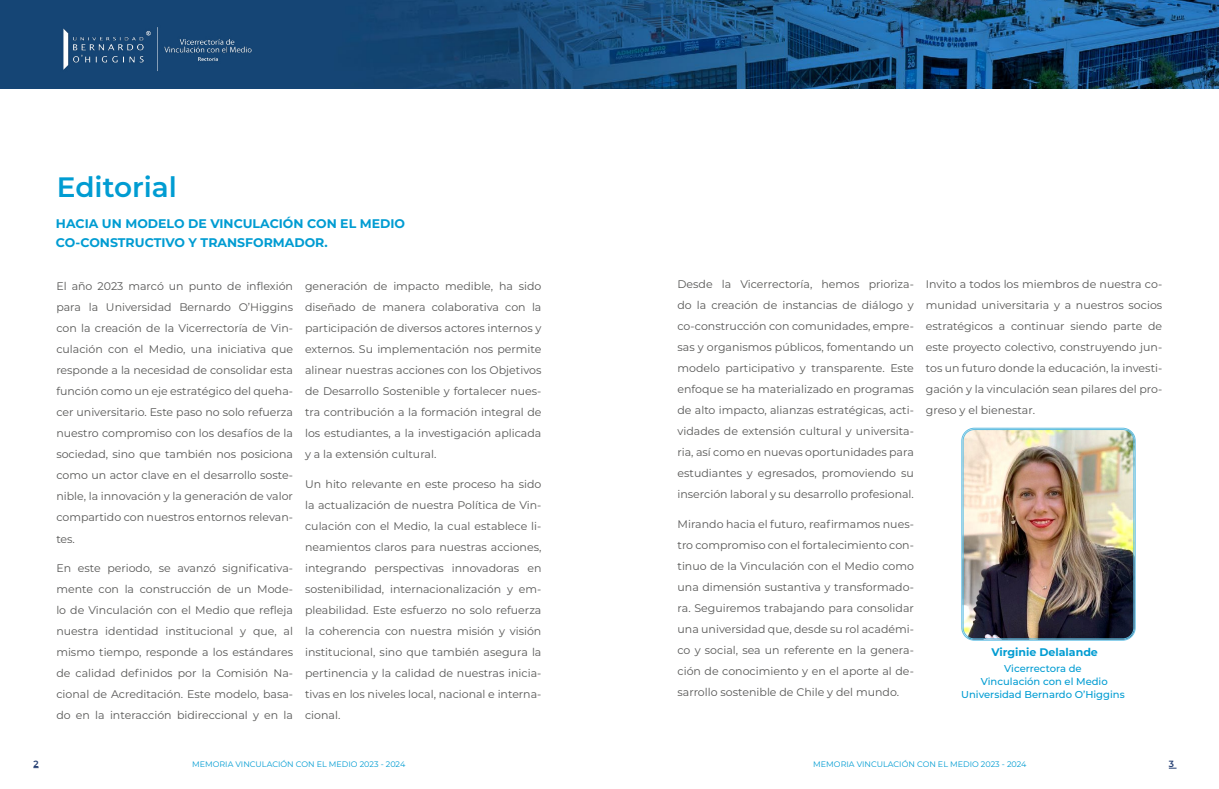
<style>
.page{position:relative;width:1219px;height:789px;background:#fff}
.page>*{position:absolute;margin:0;border:0;box-sizing:border-box;transform-origin:0 0}
.t1{font:600 28px "Montserrat";color:#009cd2}
.t2{font:700 12.5px/19px "Montserrat";color:#009cd2}
.t3{font:11px/21px "Montserrat";color:#575756;text-align:justify}
.t4{font:700 11px "Montserrat";color:#009cd2}
.t5{font:500 10px/13px "Montserrat";color:#009cd2;text-align:center}
.t6{font:600 9px "Montserrat";color:#233d71}
.t7{font:8px "Montserrat";color:#009cd2}
</style>
<div class="page">
<img style="left:962px;top:429px;width:173px;height:210px">
<div style="left:961px;top:427px;width:175px;height:213px;border:1px solid #5fbee4;border-radius:12px"></div>
<div style="left:963px;top:429px;width:171px;height:209px;border:1px solid #5fbee4;border-radius:11px"></div>
<img style="left:0;top:0;width:1219px;height:88px">
<img style="left:57px;top:20px;width:201px;height:58px">
<h1 class="t1" style="left:57px;top:167px;width:122px">Editorial</h1>
<p class="t2" style="left:56px;top:213px;width:351px">HACIA UN MODELO DE VINCULACIÓN CON EL MEDIO<br>CO-CONSTRUCTIVO Y TRANSFORMADOR.</p>
<p class="t3" style="left:305px;top:275px;width:238px">generación de impacto medible, ha sido diseñado de manera colaborativa con la participación de diversos actores internos y externos. Su implementación nos permite alinear nuestras acciones con los Objetivos de Desarrollo Sostenible y fortalecer nues&shy;tra contribución a la formación integral de los estudiantes, a la investigación aplicada y a la extensión cultural.</p>
<p class="t3" style="left:305px;top:473px;width:238px">Un hito relevante en este proceso ha sido la actualización de nuestra Política de Vin&shy;culación con el Medio, la cual establece li&shy;neamientos claros para nuestras acciones, integrando perspectivas innovadoras en sostenibilidad, internacionalización y em&shy;pleabilidad. Este esfuerzo no solo refuerza la coherencia con nuestra misión y visión institucional, sino que también asegura la pertinencia y la calidad de nuestras inicia&shy;tivas en los niveles local, nacional e interna&shy;cional.</p>
<p class="t3" style="left:56px;top:275px;width:238px">El año 2023 marcó un punto de inflexión para la Universidad Bernardo O’Higgins con la creación de la Vicerrectoría de Vin&shy;culación con el Medio, una iniciativa que responde a la necesidad de consolidar esta función como un eje estratégico del queha&shy;cer universitario. Este paso no solo refuerza nuestro compromiso con los desafíos de la sociedad, sino que también nos posiciona como un actor clave en el desarrollo soste&shy;nible, la innovación y la generación de valor compartido con nuestros entornos relevan&shy;tes.</p>
<p class="t3" style="left:56px;top:557px;width:238px">En este periodo, se avanzó significativa&shy;mente con la construcción de un Mode&shy;lo de Vinculación con el Medio que refleja nuestra identidad institucional y que, al mismo tiempo, responde a los estándares de calidad definidos por la Comisión Na&shy;cional de Acreditación. Este modelo, basa&shy;do en la interacción bidireccional y en la</p>
<p class="t3" style="left:677px;top:273px;width:238px">Desde la Vicerrectoría, hemos prioriza&shy;do la creación de instancias de diálogo y co-construcción con comunidades, empre&shy;sas y organismos públicos, fomentando un modelo participativo y transparente. Este enfoque se ha materializado en programas de alto impacto, alianzas estratégicas, acti&shy;vidades de extensión cultural y universita&shy;ria, así como en nuevas oportunidades para estudiantes y egresados, promoviendo su inserción laboral y su desarrollo profesional.</p>
<p class="t3" style="left:677px;top:512px;width:238px">Mirando hacia el futuro, reafirmamos nues&shy;tro compromiso con el fortalecimiento con&shy;tinuo de la Vinculación con el Medio como una dimensión sustantiva y transformado&shy;ra. Seguiremos trabajando para consolidar una universidad que, desde su rol académi&shy;co y social, sea un referente en la genera&shy;ción de conocimiento y en el aporte al de&shy;sarrollo sostenible de Chile y del mundo.</p>
<p class="t3" style="left:926px;top:273px;width:238px">Invito a todos los miembros de nuestra co&shy;munidad universitaria y a nuestros socios estratégicos a continuar siendo parte de este proyecto colectivo, construyendo jun&shy;tos un futuro donde la educación, la investi&shy;gación y la vinculación sean pilares del pro&shy;greso y el bienestar.</p>
<p class="t4" style="left:991px;top:644px;width:108px">Virginie Delalande</p>
<p class="t5" style="left:961px;top:660px;width:165px">Vicerrectora de<br>Vinculación con el Medio<br>Universidad Bernardo O’Higgins</p>
<p class="t6" style="left:33px;top:756px;width:7px">2</p>
<p class="t7" style="left:192px;top:758px;width:215px">MEMORIA VINCULACIÓN CON EL MEDIO 2023 - 2024</p>
<p class="t7" style="left:813px;top:758px;width:215px">MEMORIA VINCULACIÓN CON EL MEDIO 2023 - 2024</p>
<p class="t6" style="left:1169px;top:757px;width:7px">3</p>
</div>
